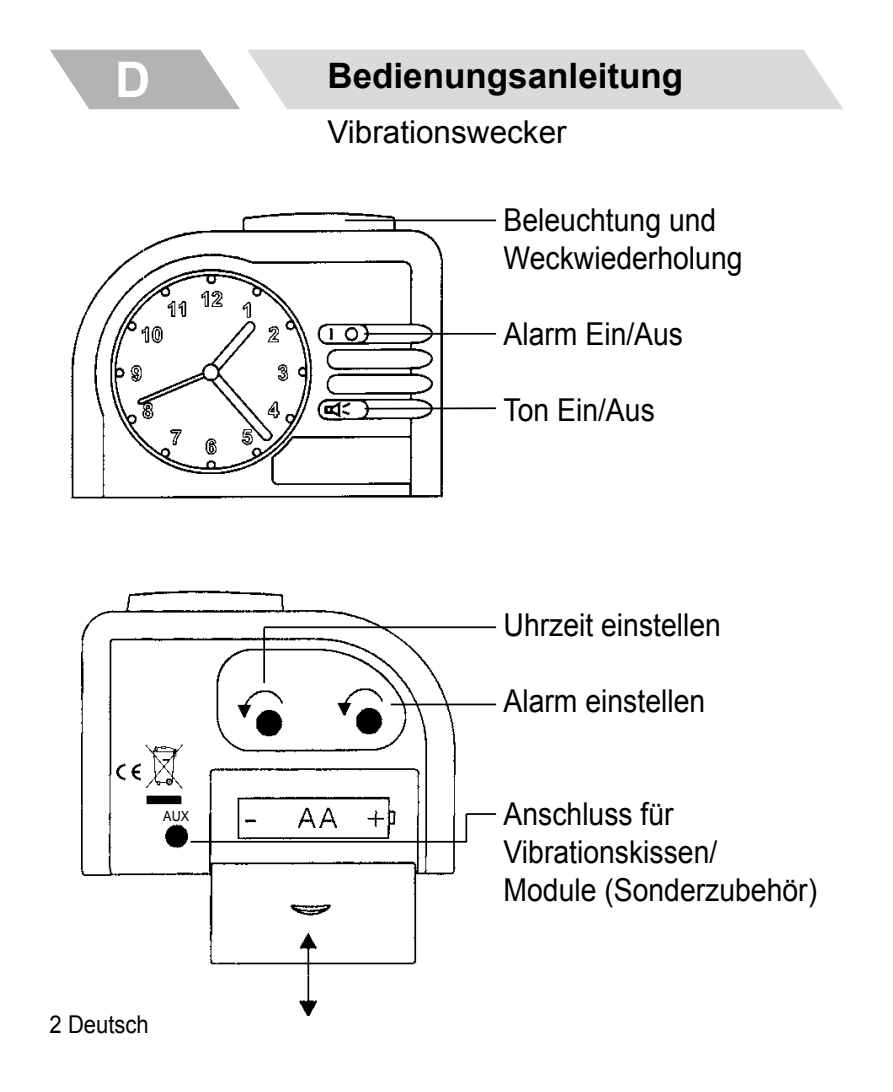
<style>
.page{position:relative;width:893px;height:1092px;background:#fff}
.page>*{position:absolute;margin:0;border:0;box-sizing:border-box;transform-origin:0 0}
.t1{font:700 49px "Arial";color:#fff}
.t2{font:700 35px "Arial";color:#000}
.t3{font:31.5px/37.8px "Arial";color:#000;scale:.9 1}
.t4{font:31.5px "Arial";color:#000}
.t5{font:24.5px "Arial";color:#000;scale:.9 1}
.t6{font:14px "Arial";color:#000;scale:.9 1}
</style>
<div class="page">
<svg style="left:50px;top:49px;width:793px;height:61px;background:#d6d7d8"></svg>
<img style="left:70px;top:212px;width:390px;height:287px">
<img style="left:81px;top:590px;width:385px;height:424px">
<div style="left:250px;top:679px;width:69px;height:60px;background:#fff"></div>
<img style="left:235px;top:685px;width:52px;height:53px">
<img style="left:335px;top:684px;width:52px;height:53px">
<img style="left:144px;top:742px;width:39px;height:62px">
<img style="left:115px;top:762px;width:27px;height:19px">
<hr style="left:263px;top:627px;width:2px;height:56px;background:#000">
<hr style="left:264px;top:626px;width:232px;height:2px;background:#000">
<hr style="left:191px;top:840px;width:275px;height:2px;background:#000">
<hr style="left:345px;top:219px;width:151px;height:2px;background:#000">
<hr style="left:365px;top:407px;width:131px;height:2px;background:#000">
<hr style="left:364px;top:333px;width:132px;height:1px;background:#000">
<hr style="left:391px;top:703px;width:105px;height:2px;background:#000">
<hr style="left:465px;top:814px;width:2px;height:28px;background:#000">
<hr style="left:466px;top:813px;width:30px;height:1px;background:#000">
<h1 class="t1" style="left:115px;top:47px;width:37px">D</h1>
<p class="t2" style="left:327px;top:52px;width:357px">Bedienungsanleitung</p>
<p class="t4" style="left:327px;top:111px;width:241px">Vibrationswecker</p>
<p class="t3" style="left:504px;top:202px;width:267px">Beleuchtung und<br>Weckwiederholung</p>
<p class="t3" style="left:504px;top:315px;width:201px">Alarm Ein/Aus</p>
<p class="t3" style="left:504px;top:391px;width:170px">Ton Ein/Aus</p>
<p class="t3" style="left:504px;top:606px;width:243px">Uhrzeit einstellen</p>
<p class="t6" style="left:163px;top:807px;width:30px">AUX</p>
<p class="t5" style="left:50px;top:1008px;width:112px">2 Deutsch</p>
<p class="t3" style="left:504px;top:682px;width:226px">Alarm einstellen</p>
<p class="t3" style="left:504px;top:795px;width:350px">Anschluss für<br>Vibrationskissen/<br>Module (Sonderzubehör)</p>
</div>
